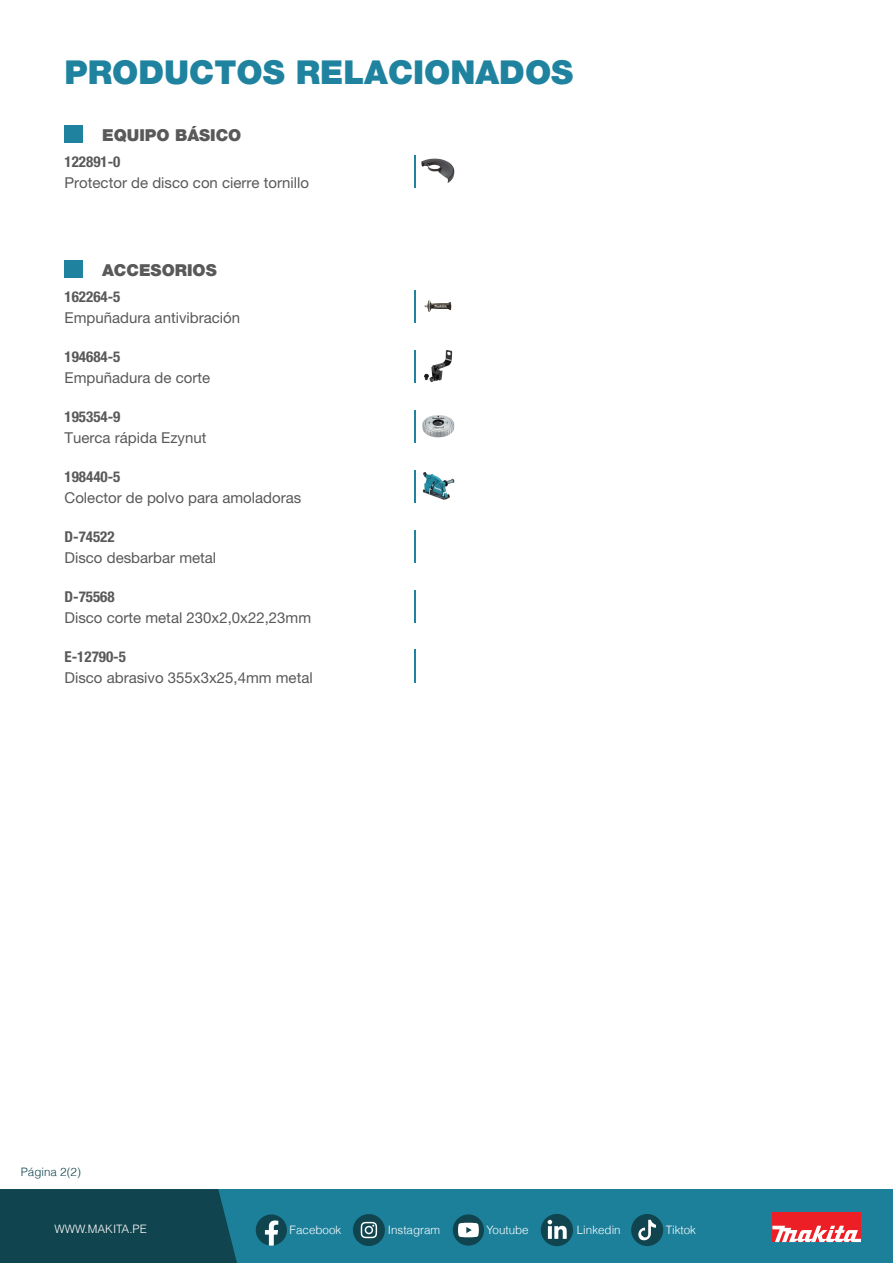
<style>
.page{position:relative;width:893px;height:1263px;background:#fff}
.page>*{position:absolute;margin:0;border:0;box-sizing:border-box;transform-origin:0 0}
.t1{font:900 33px "Helvetica Neue LT Std";color:#1f839f}
.t2{font:900 16.5px "Helvetica Neue LT Std";color:#595959}
.t3{font:15px "Helvetica Neue LT Std";color:#595959}
.t4{font:700 condensed 15px "Helvetica Neue LT Std";color:#595959}
.t5{font:300 11.55px "Helvetica";color:#fff}
.t6{font:300 11.55px "Helvetica";color:#10444e}
</style>
<div class="page">
<div style="left:64px;top:125px;width:18px;height:18px;background:#1f839f"></div>
<hr style="left:414px;top:155px;width:2px;height:33px;background:#1f839f">
<img style="left:422px;top:158px;width:32px;height:25px">
<div style="left:64px;top:260px;width:18px;height:18px;background:#1f839f"></div>
<hr style="left:414px;top:290px;width:2px;height:33px;background:#1f839f">
<img style="left:424px;top:300px;width:28px;height:12px">
<hr style="left:414px;top:350px;width:2px;height:33px;background:#1f839f">
<img style="left:424px;top:350px;width:29px;height:33px">
<hr style="left:414px;top:410px;width:2px;height:33px;background:#1f839f">
<img style="left:422px;top:415px;width:32px;height:23px">
<hr style="left:414px;top:470px;width:2px;height:33px;background:#1f839f">
<img style="left:422px;top:472px;width:32px;height:28px">
<hr style="left:414px;top:530px;width:2px;height:33px;background:#1f839f">
<hr style="left:414px;top:590px;width:2px;height:33px;background:#1f839f">
<hr style="left:414px;top:650px;width:2px;height:33px;background:#1f839f">
<div style="left:0;top:1189px;width:892px;height:74px;background:#1d809b"></div>
<div style="left:0;top:1189px;width:237px;height:74px;background:#10444e"></div>
<svg style="left:256px;top:1214px;width:31px;height:32px"></svg>
<div style="left:540px;top:1214px;width:33px;height:32px;background:#10444e;border-radius:50%"></div>
<svg style="left:547px;top:1220px;width:19px;height:19px"></svg>
<div style="left:453px;top:1214px;width:31px;height:32px;background:#10444e;border-radius:50%"></div>
<svg style="left:458px;top:1223px;width:21px;height:14px"></svg>
<div style="left:631px;top:1214px;width:32px;height:32px;background:#10444e;border-radius:50%"></div>
<svg style="left:638px;top:1220px;width:18px;height:20px"></svg>
<div style="left:353px;top:1214px;width:32px;height:32px;background:#10444e;border-radius:50%"></div>
<svg style="left:361px;top:1222px;width:16px;height:16px"></svg>
<div style="left:772px;top:1213px;width:89px;height:29px;background:#eb1f25"></div>
<svg style="left:772px;top:1226px;width:89px;height:16px"></svg>
<h1 class="t1" style="left:64px;top:52px;width:510px">PRODUCTOS RELACIONADOS</h1>
<p class="t2" style="left:102px;top:125px;width:141px">EQUIPO BÁSICO</p>
<p class="t4" style="left:64px;top:153px;width:57px">122891-0</p>
<p class="t3" style="left:64px;top:174px;width:246px">Protector de disco con cierre tornillo</p>
<p class="t2" style="left:102px;top:260px;width:116px">ACCESORIOS</p>
<p class="t4" style="left:64px;top:288px;width:57px">162264-5</p>
<p class="t3" style="left:64px;top:309px;width:177px">Empuñadura antivibración</p>
<p class="t4" style="left:64px;top:348px;width:57px">194684-5</p>
<p class="t3" style="left:64px;top:369px;width:147px">Empuñadura de corte</p>
<p class="t4" style="left:64px;top:408px;width:57px">195354-9</p>
<p class="t3" style="left:64px;top:429px;width:143px">Tuerca rápida Ezynut</p>
<p class="t4" style="left:64px;top:468px;width:57px">198440-5</p>
<p class="t3" style="left:64px;top:489px;width:238px">Colector de polvo para amoladoras</p>
<p class="t4" style="left:64px;top:528px;width:52px">D-74522</p>
<p class="t3" style="left:64px;top:549px;width:153px">Disco desbarbar metal</p>
<p class="t4" style="left:64px;top:588px;width:52px">D-75568</p>
<p class="t3" style="left:64px;top:609px;width:248px">Disco corte metal 230x2,0x22,23mm</p>
<p class="t4" style="left:64px;top:648px;width:63px">E-12790-5</p>
<p class="t3" style="left:64px;top:669px;width:250px">Disco abrasivo 355x3x25,4mm metal</p>
<p class="t6" style="left:21px;top:1165px;width:62px">Página 2(2)</p>
<p class="t5" style="left:54px;top:1222px;width:94px">WWW.MAKITA.PE</p>
<p class="t5" style="left:289px;top:1222px;width:53px">Facebook</p>
<p class="t5" style="left:388px;top:1222px;width:54px">Instagram</p>
<p class="t5" style="left:486px;top:1222px;width:44px">Youtube</p>
<p class="t5" style="left:577px;top:1222px;width:45px">Linkedin</p>
<p class="t5" style="left:665px;top:1222px;width:32px">Tiktok</p>
</div>
